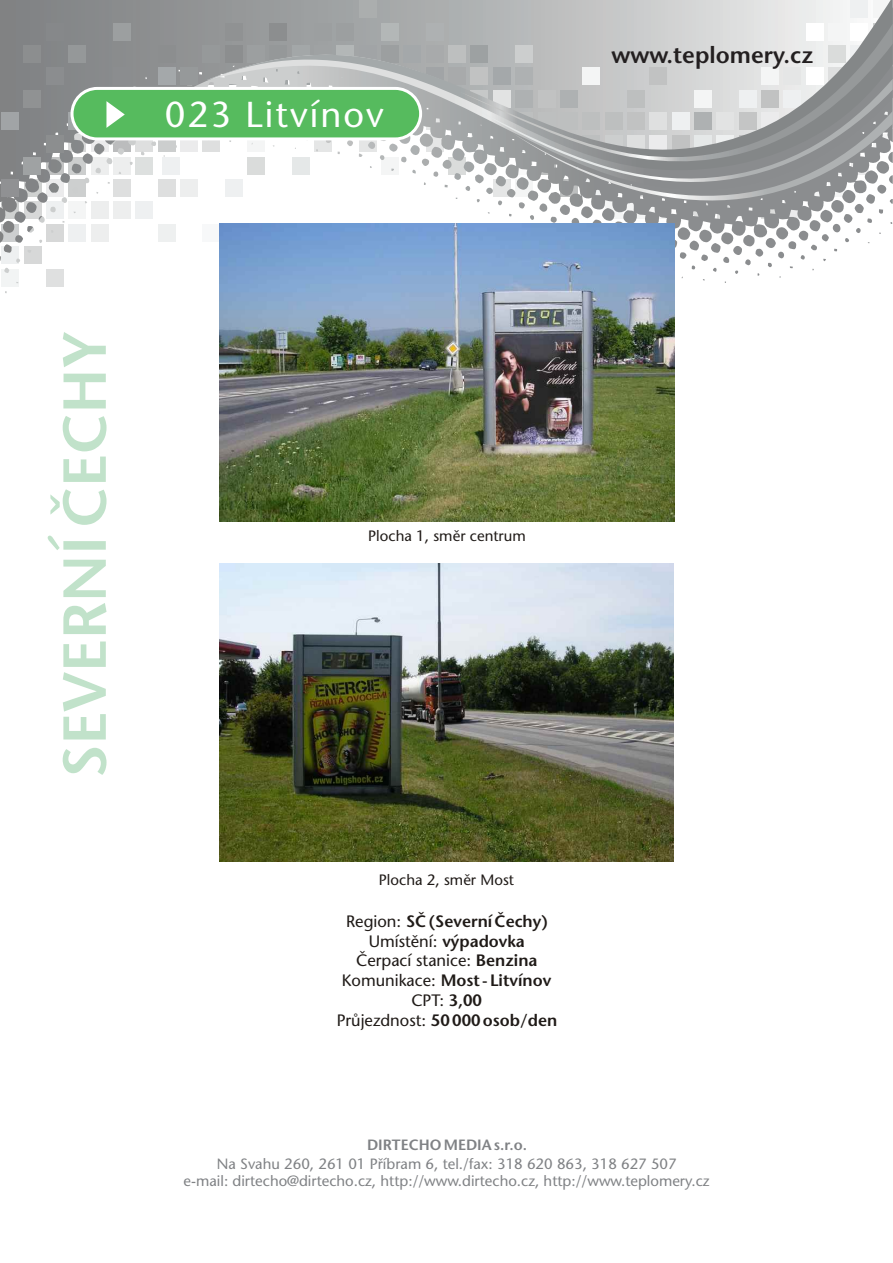
<style>
.page{position:relative;width:893px;height:1263px;background:#fff}
.page>*{position:absolute;margin:0;border:0;box-sizing:border-box;transform-origin:0 0}
.t1{font:600 60.6px "Stone Sans CE";color:#c1e2ca}
.t2{font:36px "Stone Sans CE";letter-spacing:.06em;color:#fff}
.t3{font:600 23.25px "Stone Sans CE";color:#231f20}
.t4{font:600 16.5px/19.8px "Stone Sans CE";color:#1f1a17;text-align:center}
.t5{font:15px "Stone Sans CE";color:#1f1a17}
.t6{font:14.85px/17.5px "Stone Sans CE";color:#808285;text-align:center}
.t7{font:600 14.85px "Stone Sans CE";color:#808285}
.s1{font-weight:400}
</style>
<div class="page">
<div style="left:46px;top:269px;width:18px;height:18px;background:#dfe0e0"></div>
<div style="left:24px;top:246px;width:18px;height:18px;background:#d7d8d8"></div>
<svg style="left:2px;top:246px;width:17px;height:18px"></svg>
<div style="left:2px;top:269px;width:17px;height:18px;background:#f2f4f4"></div>
<svg style="left:0;top:0;width:870px;height:243px"></svg>
<div style="left:113px;top:23px;width:18px;height:18px;background:#9c9fa0"></div>
<div style="left:46px;top:23px;width:18px;height:18px;background:#86888a"></div>
<div style="left:202px;top:45px;width:18px;height:18px;background:#96999a"></div>
<div style="left:158px;top:45px;width:17px;height:18px;background:#8c8e8f"></div>
<div style="left:24px;top:45px;width:17px;height:18px;background:#8c8e8f"></div>
<div style="left:68px;top:45px;width:18px;height:18px;background:#959899"></div>
<div style="left:180px;top:68px;width:18px;height:17px;background:#96999a"></div>
<div style="left:46px;top:68px;width:18px;height:17px;background:#8b8d8f"></div>
<div style="left:158px;top:68px;width:17px;height:17px;background:#a4a8aa"></div>
<div style="left:113px;top:68px;width:18px;height:17px;background:#8b8d8f"></div>
<div style="left:24px;top:90px;width:17px;height:18px;background:#909293"></div>
<svg style="left:68px;top:112px;width:8px;height:18px"></svg>
<div style="left:46px;top:135px;width:18px;height:17px;background:#8c8e8f"></div>
<div style="left:24px;top:157px;width:17px;height:18px;background:#9fa2a3"></div>
<div style="left:1px;top:179px;width:18px;height:18px;background:#909193"></div>
<div style="left:1px;top:112px;width:18px;height:18px;background:#a1a4a6"></div>
<svg style="left:206px;top:175px;width:306px;height:21px"></svg>
<svg style="left:206px;top:0;width:687px;height:175px"></svg>
<svg style="left:459px;top:24px;width:434px;height:142px"></svg>
<svg style="left:512px;top:189px;width:381px;height:45px"></svg>
<svg style="left:475px;top:79px;width:418px;height:110px"></svg>
<div style="left:71px;top:87px;width:351px;height:53px;background:#56bb5e;border:3px solid #fff;border-radius:25px"></div>
<svg style="left:106px;top:101px;width:19px;height:27px"></svg>
<img style="left:219px;top:223px;width:455px;height:298px">
<img style="left:219px;top:564px;width:455px;height:298px">
<h2 class="t2" style="left:165px;top:101px;width:221px">023 Litvínov</h2>
<h3 class="t3" style="left:611px;top:46px;width:203px">www.teplomery.cz</h3>
<h1 class="t1" style="left:61px;top:778px;width:449px;rotate:-90deg">SEVERNÍČECHY</h1>
<p class="t5" style="left:368px;top:530px;width:159px">Plocha 1, směr centrum</p>
<p class="t5" style="left:379px;top:874px;width:137px">Plocha 2, směr Most</p>
<p class="t4" style="left:337px;top:913px;width:222px"><span class="s1">Region:</span> SČ (Severní Čechy)<br><span class="s1">Umístění:</span> výpadovka<br><span class="s1">Čerpací stanice:</span> Benzina<br><span class="s1">Komunikace:</span> Most - Litvínov<br><span class="s1">CPT:</span> 3,00<br><span class="s1">Průjezdnost:</span> 50 000 osob/den</p>
<p class="t7" style="left:367px;top:1138px;width:161px">DIRTECHOMEDIA s.r.o.</p>
<p class="t6" style="left:184px;top:1156px;width:527px">Na Svahu 260, 261 01 Příbram 6, tel./fax: 318 620 863, 318 627 507<br>e-mail: dirtecho@dirtecho.cz, http://www.dirtecho.cz, http://www.teplomery.cz</p>
</div>
